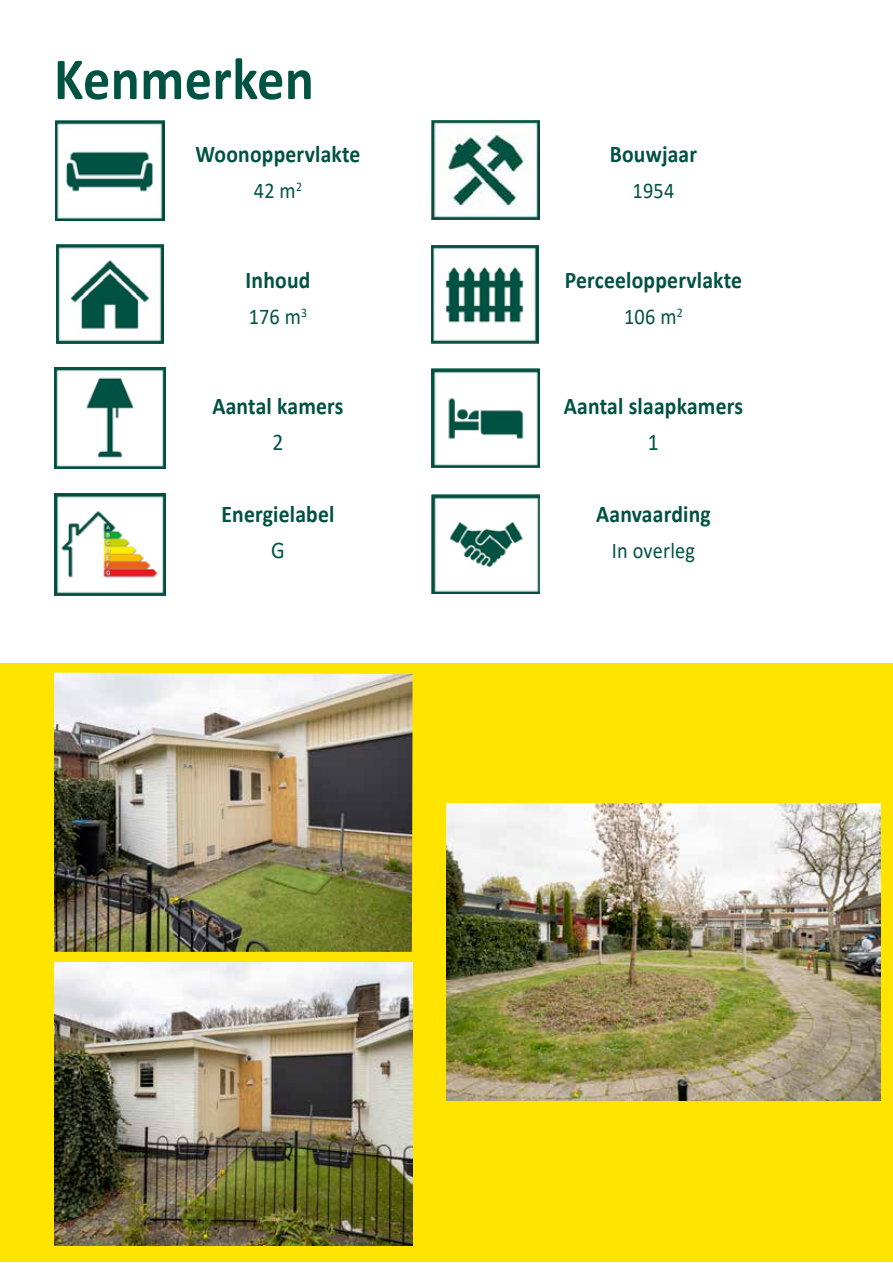
<style>
.page{position:relative;width:893px;height:1263px;background:#fff}
.page>*{position:absolute;margin:0;border:0;box-sizing:border-box;transform-origin:0 0}
.t1{font:700 60px "Calibri";letter-spacing:.01em;color:#005243;scale:.9 1}
.t2{font:700 24px "Calibri";letter-spacing:.01em;color:#005243;scale:.9 1}
.t3{font:24px "Calibri";color:#005243;scale:.9 1}
.t4{font:22.5px "Calibri";letter-spacing:.01em;color:#005243;scale:.9 1}
</style>
<div class="page">
<div style="left:0;top:663px;width:893px;height:599px;background:#ffe400"></div>
<img style="left:54px;top:673px;width:359px;height:279px">
<img style="left:54px;top:963px;width:359px;height:283px">
<img style="left:447px;top:803px;width:434px;height:298px">
<img style="left:56px;top:120px;width:108px;height:100px">
<img style="left:431px;top:121px;width:109px;height:99px">
<img style="left:56px;top:245px;width:108px;height:99px">
<img style="left:54px;top:367px;width:112px;height:102px">
<img style="left:432px;top:245px;width:107px;height:98px">
<img style="left:431px;top:368px;width:108px;height:100px">
<img style="left:54px;top:493px;width:112px;height:102px">
<img style="left:431px;top:495px;width:109px;height:99px">
<h1 class="t1" style="left:54px;top:37px;width:290px">Kenmerken</h1>
<p class="t2" style="left:196px;top:137px;width:185px">Woonoppervlakte</p>
<p class="t4" style="left:254px;top:175px;width:55px">42 m<sup>2</sup></p>
<p class="t2" style="left:246px;top:263px;width:74px">Inhoud</p>
<p class="t4" style="left:249px;top:301px;width:67px">176 m<sup>3</sup></p>
<p class="t2" style="left:212px;top:389px;width:147px">Aantal kamers</p>
<p class="t3" style="left:272px;top:425px;width:14px">2</p>
<p class="t2" style="left:610px;top:137px;width:99px">Bouwjaar</p>
<p class="t4" style="left:633px;top:175px;width:48px">1954</p>
<p class="t2" style="left:565px;top:263px;width:198px">Perceeloppervlakte</p>
<p class="t4" style="left:624px;top:301px;width:67px">106 m<sup>2</sup></p>
<p class="t2" style="left:564px;top:389px;width:200px">Aantal slaapkamers</p>
<p class="t3" style="left:648px;top:425px;width:14px">1</p>
<p class="t2" style="left:221px;top:497px;width:127px">Energielabel</p>
<p class="t2" style="left:596px;top:497px;width:129px">Aanvaarding</p>
<p class="t3" style="left:271px;top:533px;width:17px">G</p>
<p class="t4" style="left:612px;top:535px;width:94px">In overleg</p>
</div>
